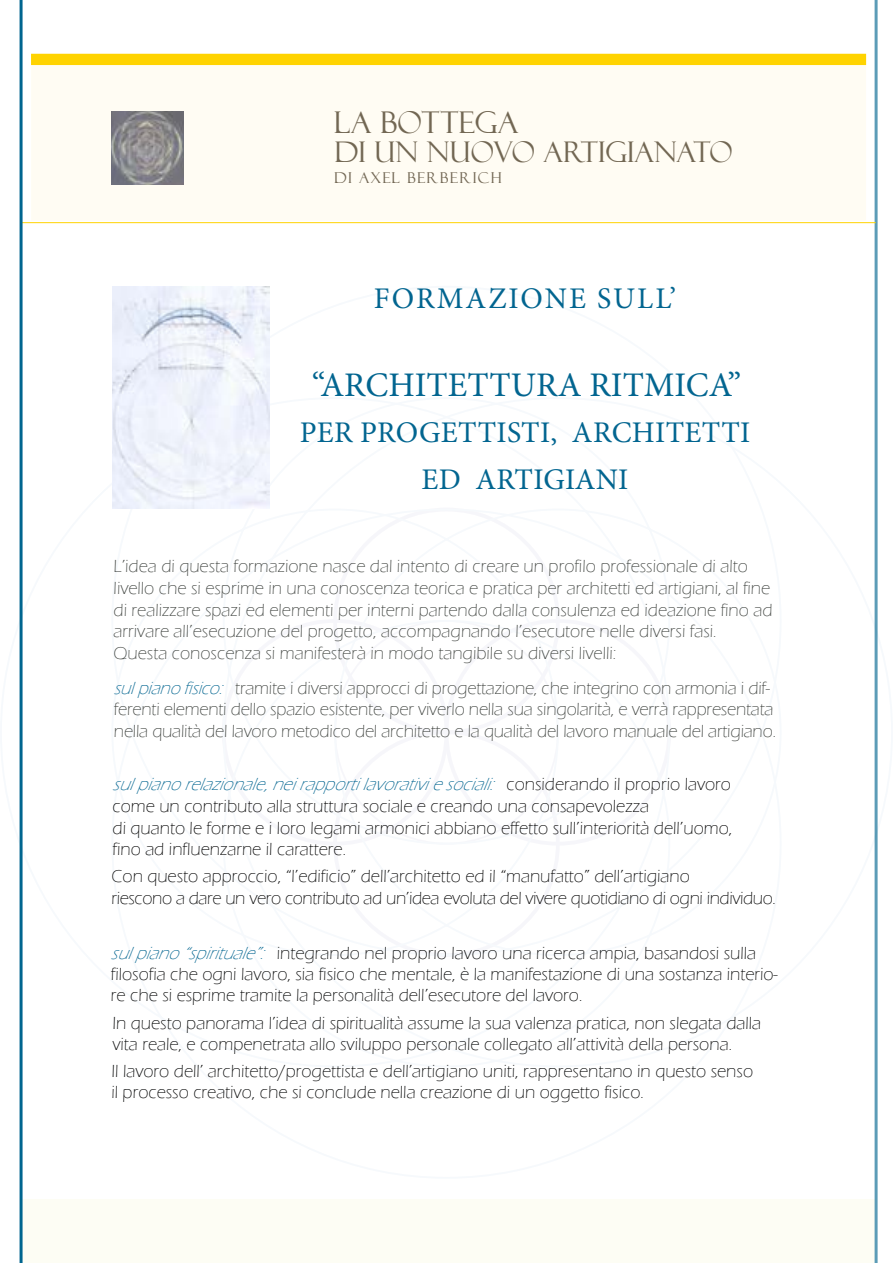
<style>
.page{position:relative;width:893px;height:1263px;background:#fff}
.page>*{position:absolute;margin:0;border:0;box-sizing:border-box;transform-origin:0 0}
.t1{font:34.5px "Minion Pro";color:#026590}
.t2{font:30px "Minion Pro";letter-spacing:.01em;color:#026590}
.t3{font:30px "Minion Pro";letter-spacing:.07em;color:#026590}
.t4{font:30px "Felix Titling";color:#726753}
.t5{font:28.5px "Felix Titling";color:#726753}
.t6{font:300 18px/21.6px "Eras ITC";color:#3d413d}
.t7{font:300 18px/21px "Eras ITC";color:#010202}
.t8{font:300 18px/21.6px "Eras ITC";color:#000}
.t9{font:300 18px/21.6px "Eras ITC";letter-spacing:-.02em;color:#000}
.t10{font:15px "Felix Titling";letter-spacing:.09em;color:#726754}
.s1{font-style:italic;color:#026590}
</style>
<div class="page">
<div style="left:31px;top:65px;width:835px;height:156px;background:#fffcf3"></div>
<div style="left:20px;top:1199px;width:855px;height:64px;background:#fdfdf4"></div>
<img style="left:113px;top:286px;width:156px;height:223px">
<hr style="left:875px;top:0;width:3px;height:1263px;background:#00658f">
<img style="left:111px;top:111px;width:72px;height:74px">
<div style="left:31px;top:54px;width:835px;height:11px;background:#ffd300"></div>
<hr style="left:21px;top:222px;width:855px;height:1px;background:#ffd300">
<svg style="left:20px;top:0;width:3px;height:1263px;background:#257b9f"></svg>
<h2 class="t4" style="left:334px;top:105px;width:186px">LA BOTTEGA</h2>
<h3 class="t5" style="left:334px;top:136px;width:400px">DI UN NUOVO ARTIGIANATO</h3>
<p class="t10" style="left:334px;top:169px;width:169px">DI AXEL BERBERICH</p>
<h2 class="t3" style="left:374px;top:278px;width:304px">FORMAZIONE SULL’</h2>
<h1 class="t1" style="left:312px;top:362px;width:431px">“ARCHITETTURA RITMICA”</h1>
<h2 class="t2" style="left:300px;top:412px;width:452px">PER PROGETTISTI, ARCHITETTI</h2>
<h2 class="t2" style="left:422px;top:459px;width:208px">ED ARTIGIANI</h2>
<p class="t6" style="left:114px;top:556px;width:660px">L’idea di questa formazione nasce dal intento di creare un profilo professionale di alto livello che si esprime in una conoscenza teorica e pratica per architetti ed artigiani, al fine di realizzare spazi ed elementi per interni partendo dalla consulenza ed ideazione fino ad arrivare all’esecuzione del progetto, accompagnando l’esecutore nelle diversi fasi.<br>Questa conoscenza si manifesterà in modo tangibile su diversi livelli:</p>
<p class="t6" style="left:114px;top:677px;width:664px"><span class="s1">sulpianofisico:</span> tramite i diversi approcci di progettazione, che integrino con armonia i dif&shy;ferenti elementi dello spazio esistente, per viverlo nella sua singolarità, e verrà rappresentata nella qualità del lavoro metodico del architetto e la qualità del lavoro manuale del artigiano.</p>
<p class="t8" style="left:113px;top:774px;width:621px"><span class="s1">sulpianorelazionale,neirapportilavorativiesociali:</span> c o n s i d e r a n d o i l p r o p r i o l a v o r o come un contributo alla struttura sociale e creando una consapevolezza<br>di quanto le forme e i loro legami armonici abbiano effetto sull’interiorità dell’uomo, fino ad influenzarne il carattere.</p>
<p class="t9" style="left:112px;top:866px;width:666px">Con questo approccio, “l’edificio” dell’architetto ed il “manufatto” dell’artigiano<br>riescono a dare un vero contributo ad un’idea evoluta del vivere quotidiano di ogni individuo.</p>
<p class="t7" style="left:111px;top:943px;width:668px"><span class="s1">sulpiano“spirituale”:</span> integrando nel proprio lavoro una ricerca ampia, basandosi sulla filosofia che ogni lavoro, sia fisico che mentale, è la manifestazione di una sostanza interio&shy;re che si esprime tramite la personalità dell’esecutore del lavoro.</p>
<p class="t7" style="left:112px;top:1012px;width:650px">In questo panorama l’idea di spiritualità assume la sua valenza pratica, non slegata dalla vita reale, e compenetrata allo sviluppo personale collegato all’attività della persona.</p>
<p class="t7" style="left:111px;top:1060px;width:643px">Il lavoro dell’ architetto/progettista e dell’artigiano uniti, rappresentano in questo senso il processo creativo, che si conclude nella creazione di un oggetto fisico.</p>
</div>
